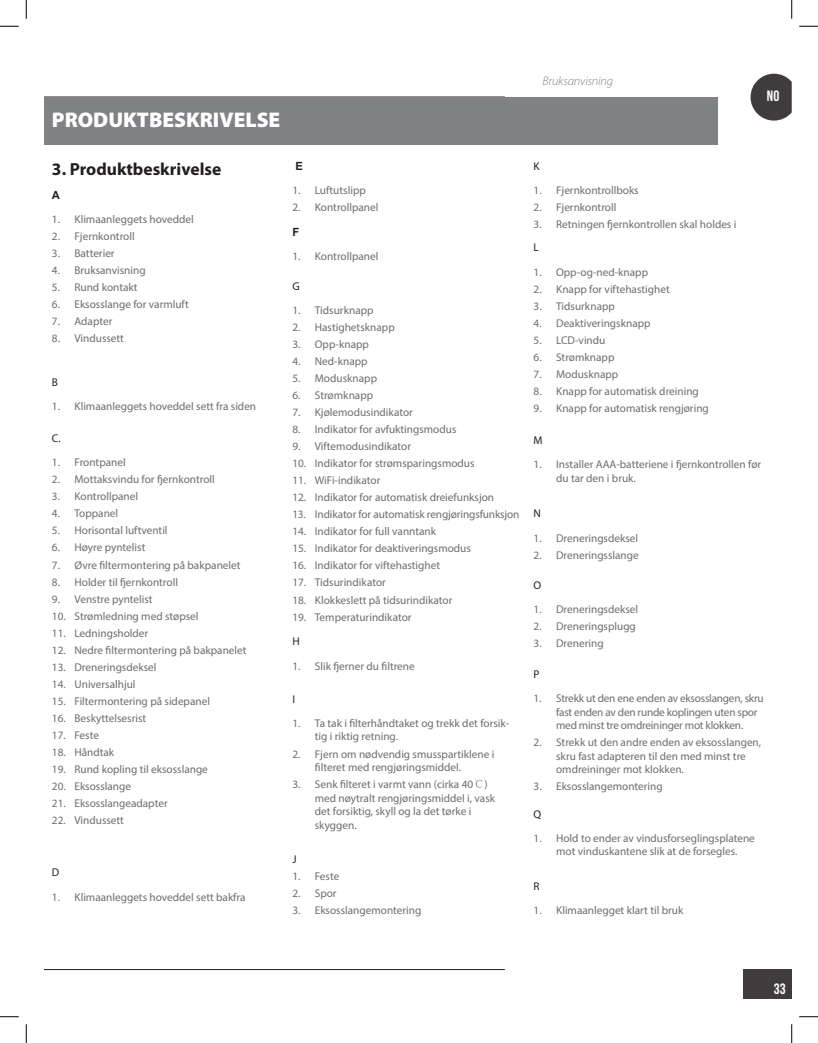
<style>
.page{position:relative;width:818px;height:1043px;background:#fff}
.page>*{position:absolute;margin:0;border:0;box-sizing:border-box;transform-origin:0 0}
.t1{font:900 21.25px "Myriad Pro";color:#fff}
.Allmänt_styckeformat{font:700 17.5px "Myriad Pro";color:#231f20}
.t2{font:15px "Bebas Neue";color:#fff}
.t3{font:italic 300 12.5px "Myriad Pro";letter-spacing:-.01em;color:#808285}
.t4{font:11.25px/13.5px "Myriad Pro";color:#6c6d70}
.t5{font:11.25px/13.5px "Myriad Pro";letter-spacing:-.02em;color:#6c6d70}
.Allmänt_styckeformat-2{font:11.25px "Myriad Pro";color:#231f20}
.Allmänt_styckeformat-3{font:700 11.25px "Arial";color:#231f20}
.s1{font-family:"Adobe Song Std";font-weight:300}
</style>
<div class="page">
<div style="left:743px;top:969px;width:48px;height:29px;background:#403b3c"></div>
<svg style="left:750px;top:74px;width:41px;height:47px"></svg>
<hr style="left:44px;top:969px;width:461px;height:1px;background:#231f20">
<div style="left:44px;top:97px;width:674px;height:47px;background:#808285"></div>
<svg style="left:0;top:25px;width:19px;height:2px"></svg>
<svg style="left:799px;top:25px;width:19px;height:2px"></svg>
<svg style="left:0;top:1016px;width:19px;height:1px"></svg>
<svg style="left:799px;top:1016px;width:19px;height:1px"></svg>
<svg style="left:25px;top:0;width:2px;height:19px"></svg>
<svg style="left:25px;top:1024px;width:2px;height:18px"></svg>
<svg style="left:791px;top:0;width:1px;height:19px"></svg>
<svg style="left:791px;top:1024px;width:1px;height:18px"></svg>
<p class="t1" style="left:52px;top:108px;width:230px">PRODUKTBESKRIVELSE</p>
<p class="Allmänt_styckeformat" style="left:52px;top:159px;width:171px">3. Produktbeskrivelse</p>
<p class="Allmänt_styckeformat-3" style="left:52px;top:187px;width:10px">A</p>
<p class="t4" style="left:52px;top:212px;width:143px">1. Klimaanleggets hoveddel</p>
<p class="t4" style="left:52px;top:229px;width:84px">2. Fjernkontroll</p>
<p class="t4" style="left:52px;top:246px;width:64px">3. Batterier</p>
<p class="t4" style="left:52px;top:263px;width:95px">4. Bruksanvisning</p>
<p class="t4" style="left:52px;top:280px;width:87px">5. Rund kontakt</p>
<p class="t4" style="left:52px;top:297px;width:138px">6. Eksosslange for varmluft</p>
<p class="t4" style="left:52px;top:314px;width:62px">7. Adapter</p>
<p class="t4" style="left:52px;top:331px;width:74px">8. Vindussett</p>
<p class="Allmänt_styckeformat-2" style="left:52px;top:375px;width:8px">B</p>
<p class="t4" style="left:52px;top:399px;width:206px">1. Klimaanleggets hoveddel sett fra siden</p>
<p class="Allmänt_styckeformat-2" style="left:52px;top:431px;width:10px">C.</p>
<p class="t4" style="left:52px;top:455px;width:75px">1. Frontpanel</p>
<p class="t4" style="left:52px;top:472px;width:164px">2. Mottaksvindu for fjernkontroll</p>
<p class="t4" style="left:52px;top:489px;width:88px">3. Kontrollpanel</p>
<p class="t4" style="left:52px;top:506px;width:68px">4. Toppanel</p>
<p class="t4" style="left:52px;top:523px;width:117px">5. Horisontal luftventil</p>
<p class="t4" style="left:52px;top:541px;width:95px">6. Høyre pyntelist</p>
<p class="t4" style="left:52px;top:558px;width:190px">7. Øvre filtermontering på bakpanelet</p>
<p class="t4" style="left:52px;top:575px;width:128px">8. Holder til fjernkontroll</p>
<p class="t4" style="left:52px;top:592px;width:102px">9. Venstre pyntelist</p>
<p class="t4" style="left:52px;top:609px;width:148px">10. Strømledning med støpsel</p>
<p class="t4" style="left:52px;top:626px;width:98px">11. Ledningsholder</p>
<p class="t4" style="left:52px;top:643px;width:196px">12. Nedre filtermontering på bakpanelet</p>
<p class="t4" style="left:52px;top:660px;width:106px">13. Dreneringsdeksel</p>
<p class="t4" style="left:52px;top:677px;width:85px">14. Universalhjul</p>
<p class="t4" style="left:52px;top:694px;width:159px">15. Filtermontering på sidepanel</p>
<p class="t4" style="left:52px;top:711px;width:96px">16. Beskyttelsesrist</p>
<p class="t4" style="left:52px;top:728px;width:49px">17. Feste</p>
<p class="t4" style="left:52px;top:745px;width:64px">18. Håndtak</p>
<p class="t4" style="left:52px;top:762px;width:157px">19. Rund kopling til eksosslange</p>
<p class="t4" style="left:52px;top:779px;width:81px">20. Eksosslange</p>
<p class="t4" style="left:52px;top:796px;width:117px">21. Eksosslangeadapter</p>
<p class="t4" style="left:52px;top:813px;width:74px">22. Vindussett</p>
<p class="Allmänt_styckeformat-2" style="left:52px;top:865px;width:9px">D</p>
<p class="t4" style="left:52px;top:889px;width:195px">1. Klimaanleggets hoveddel sett bakfra</p>
<p class="Allmänt_styckeformat-3" style="left:295px;top:158px;width:9px">E</p>
<p class="t4" style="left:292px;top:183px;width:75px">1. Luftutslipp</p>
<p class="t4" style="left:292px;top:200px;width:88px">2. Kontrollpanel</p>
<p class="Allmänt_styckeformat-3" style="left:292px;top:224px;width:8px">F</p>
<p class="t4" style="left:292px;top:249px;width:88px">1. Kontrollpanel</p>
<p class="Allmänt_styckeformat-2" style="left:292px;top:279px;width:9px">G</p>
<p class="t4" style="left:292px;top:303px;width:83px">1. Tidsurknapp</p>
<p class="t4" style="left:292px;top:320px;width:104px">2. Hastighetsknapp</p>
<p class="t4" style="left:292px;top:337px;width:78px">3. Opp-knapp</p>
<p class="t4" style="left:292px;top:354px;width:77px">4. Ned-knapp</p>
<p class="t4" style="left:292px;top:371px;width:86px">5. Modusknapp</p>
<p class="t4" style="left:292px;top:388px;width:82px">6. Strømknapp</p>
<p class="t4" style="left:292px;top:405px;width:122px">7. Kjølemodusindikator</p>
<p class="t4" style="left:292px;top:422px;width:166px">8. Indikator for avfuktingsmodus</p>
<p class="t4" style="left:292px;top:439px;width:120px">9. Viftemodusindikator</p>
<p class="t4" style="left:292px;top:456px;width:184px">10. Indikator for strømsparingsmodus</p>
<p class="t4" style="left:292px;top:473px;width:89px">11. WiFi-indikator</p>
<p class="t4" style="left:292px;top:490px;width:203px">12. Indikator for automatisk dreiefunksjon</p>
<p class="t4" style="left:292px;top:507px;width:229px">13. Indikator for automatisk rengjøringsfunksjon</p>
<p class="t4" style="left:292px;top:524px;width:145px">14. Indikator for full vanntank</p>
<p class="t4" style="left:292px;top:541px;width:180px">15. Indikator for deaktiveringsmodus</p>
<p class="t4" style="left:292px;top:558px;width:149px">16. Indikator for viftehastighet</p>
<p class="t4" style="left:292px;top:576px;width:95px">17. Tidsurindikator</p>
<p class="t4" style="left:292px;top:593px;width:162px">18. Klokkeslett på tidsurindikator</p>
<p class="t4" style="left:292px;top:610px;width:121px">19. Temperaturindikator</p>
<p class="Allmänt_styckeformat-2" style="left:292px;top:634px;width:9px">H</p>
<p class="t4" style="left:292px;top:659px;width:124px">1. Slik fjerner du filtrene</p>
<p class="Allmänt_styckeformat-2" style="left:292px;top:692px;width:4px">I</p>
<p class="t4" style="left:315px;top:716px;width:196px;text-indent:-22px">1. Ta tak i filterhåndtaket og trekk det forsik&shy;tig i riktig retning.</p>
<p class="t4" style="left:315px;top:746px;width:181px;text-indent:-22px">2. Fjern om nødvendig smusspartiklene i filteret med rengjøringsmiddel.</p>
<p class="t4" style="left:315px;top:777px;width:182px;text-indent:-22px">3. Senk filteret i varmt vann (cirka 40<span class="s1">℃</span>) med nøytralt rengjøringsmiddel i, vask det forsiktig, skyll og la det tørke i skyggen.</p>
<p class="Allmänt_styckeformat-2" style="left:292px;top:852px;width:6px">J</p>
<p class="t4" style="left:292px;top:869px;width:49px">1. Feste</p>
<p class="t4" style="left:292px;top:886px;width:46px">2. Spor</p>
<p class="t4" style="left:292px;top:903px;width:131px">3. Eksosslangemontering</p>
<p class="t3" style="left:542px;top:74px;width:72px">Bruksanvisning</p>
<h3 class="t2" style="left:766px;top:88px;width:14px">NO</h3>
<p class="Allmänt_styckeformat-2" style="left:533px;top:159px;width:8px">K</p>
<p class="t4" style="left:533px;top:183px;width:107px">1. Fjernkontrollboks</p>
<p class="t4" style="left:533px;top:200px;width:84px">2. Fjernkontroll</p>
<p class="t4" style="left:533px;top:217px;width:204px">3. Retningen fjernkontrollen skal holdes i</p>
<p class="Allmänt_styckeformat-2" style="left:533px;top:241px;width:7px">L</p>
<p class="t4" style="left:533px;top:265px;width:116px">1. Opp-og-ned-knapp</p>
<p class="t4" style="left:533px;top:282px;width:138px">2. Knapp for viftehastighet</p>
<p class="t4" style="left:533px;top:299px;width:83px">3. Tidsurknapp</p>
<p class="t4" style="left:533px;top:316px;width:118px">4. Deaktiveringsknapp</p>
<p class="t4" style="left:533px;top:333px;width:73px">5. LCD-vindu</p>
<p class="t4" style="left:533px;top:350px;width:82px">6. Strømknapp</p>
<p class="t4" style="left:533px;top:367px;width:86px">7. Modusknapp</p>
<p class="t4" style="left:533px;top:384px;width:167px">8. Knapp for automatisk dreining</p>
<p class="t4" style="left:533px;top:401px;width:177px">9. Knapp for automatisk rengjøring</p>
<p class="Allmänt_styckeformat-2" style="left:533px;top:433px;width:11px">M</p>
<p class="t4" style="left:556px;top:458px;width:206px;text-indent:-22px">1. Installer AAA-batteriene i fjernkontrollen før du tar den i bruk.</p>
<p class="Allmänt_styckeformat-2" style="left:533px;top:506px;width:9px">N</p>
<p class="t4" style="left:533px;top:531px;width:106px">1. Dreneringsdeksel</p>
<p class="t4" style="left:533px;top:548px;width:107px">2. Dreneringsslange</p>
<p class="Allmänt_styckeformat-2" style="left:533px;top:578px;width:9px">O</p>
<p class="t4" style="left:533px;top:602px;width:106px">1. Dreneringsdeksel</p>
<p class="t4" style="left:533px;top:619px;width:104px">2. Dreneringsplugg</p>
<p class="t4" style="left:533px;top:636px;width:71px">3. Drenering</p>
<p class="Allmänt_styckeformat-2" style="left:533px;top:667px;width:7px">P</p>
<p class="t5" style="left:556px;top:691px;width:209px;text-indent:-22px">1. Strekk ut den ene enden av eksosslangen, skru fast enden av den runde koplingen uten spor med minst tre omdreininger mot klokken.</p>
<p class="t4" style="left:556px;top:735px;width:206px;text-indent:-22px">2. Strekk ut den andre enden av eksosslangen, skru fast adapteren til den med minst tre omdreininger mot klokken.</p>
<p class="t4" style="left:533px;top:779px;width:131px">3. Eksosslangemontering</p>
<p class="Allmänt_styckeformat-2" style="left:533px;top:807px;width:9px">Q</p>
<p class="t4" style="left:533px;top:831px;width:223px;text-align:center">1. Hold to ender av vindusforseglingsplatene mot vinduskantene slik at de forsegles.</p>
<p class="Allmänt_styckeformat-2" style="left:533px;top:879px;width:8px">R</p>
<p class="t4" style="left:533px;top:903px;width:151px">1. Klimaanlegget klart til bruk</p>
<h3 class="t2" style="left:773px;top:980px;width:13px">33</h3>
</div>
